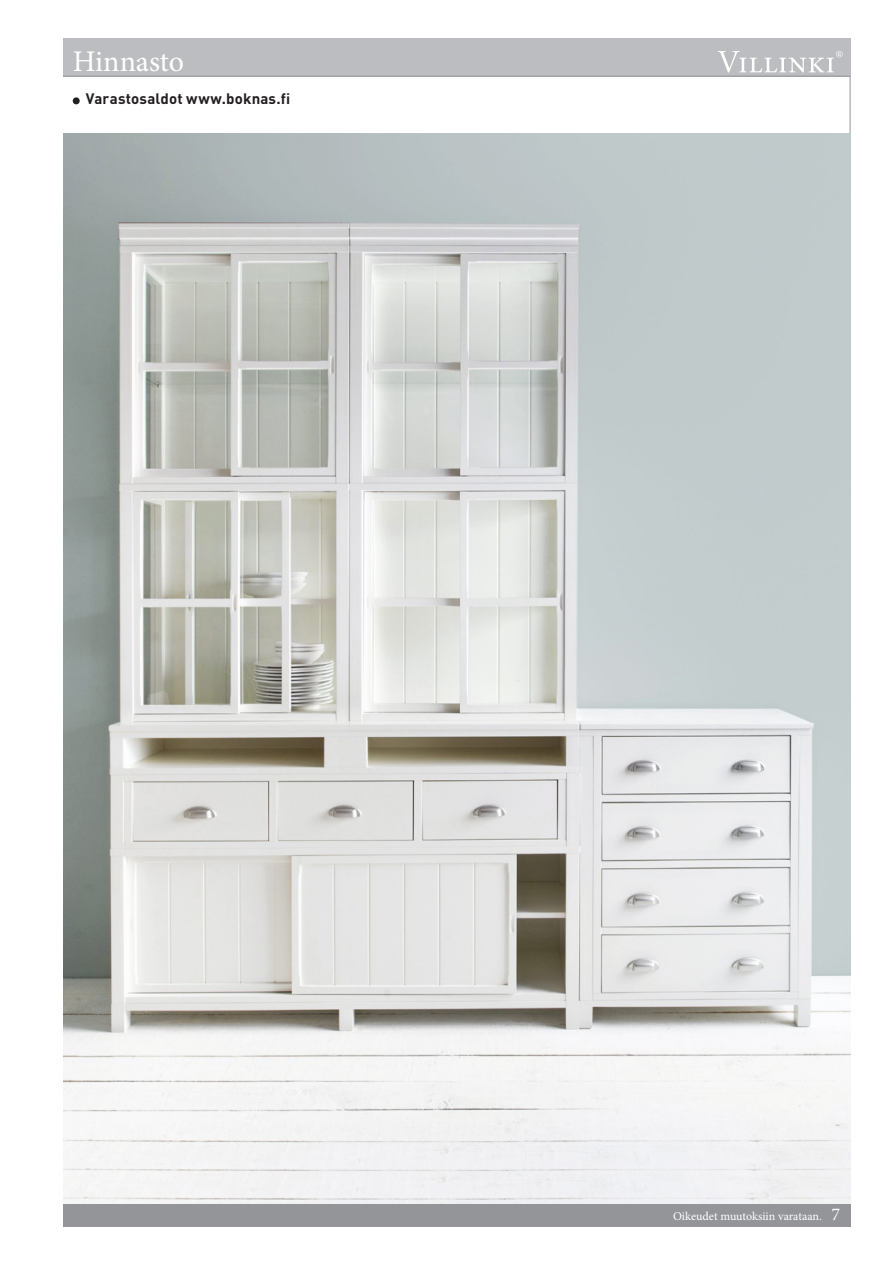
<style>
.page{position:relative;width:893px;height:1263px;background:#fff}
.page>*{position:absolute;margin:0;border:0;box-sizing:border-box;transform-origin:0 0}
.t1{font:30px "Minion Pro";color:#fff}
.t2{font:700 15px "DINOT";letter-spacing:.01em;color:#231f20}
.t3{font:12px "Minion Pro";color:#fff}
.s1{font-size:18px}
</style>
<div class="page">
<div style="left:63px;top:1203px;width:787px;height:24px;background:#939598"></div>
<div style="left:63px;top:38px;width:787px;height:38px;background:#bcbdc0"></div>
<div style="left:73px;top:97px;width:7px;height:7px;background:#231f20;border-radius:50%"></div>
<hr style="left:63px;top:133px;width:787px;height:1px;background:#939598">
<hr style="left:63px;top:76px;width:787px;height:1px;background:#939598">
<hr style="left:850px;top:76px;width:1px;height:1129px;background:#939598">
<svg style="left:718px;top:51px;width:125px;height:22px"></svg>
<img style="left:64px;top:134px;width:786px;height:1069px">
<h1 class="t1" style="left:73px;top:42px;width:113px">Hinnasto</h1>
<p class="t2" style="left:86px;top:89px;width:206px">Varastosaldot www.boknas.fi</p>
<p class="t3" style="left:673px;top:1208px;width:169px">Oikeudet muutoksiin varataan. <span class="s1">7</span></p>
</div>
